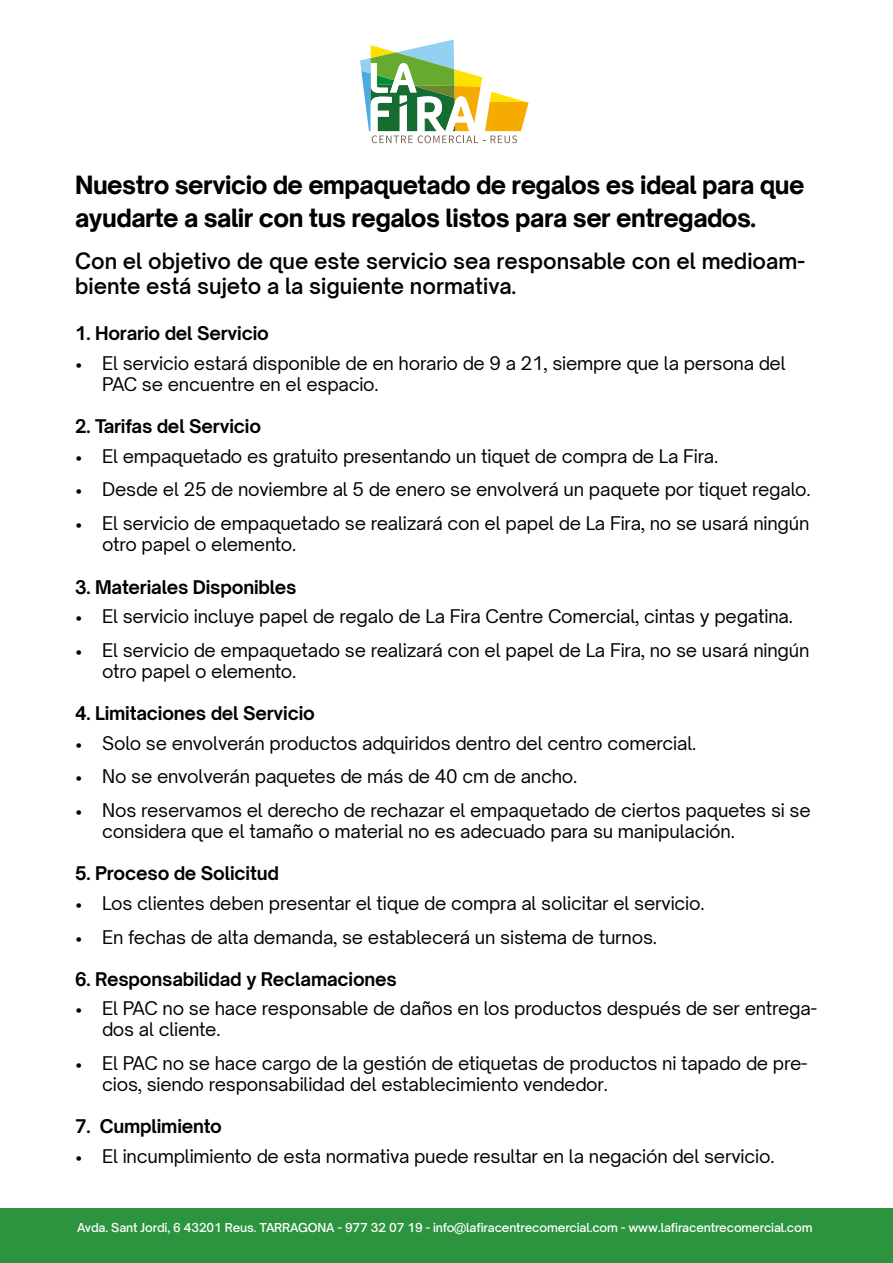
<style>
.page{position:relative;width:893px;height:1263px;background:#fff}
.page>*{position:absolute;margin:0;border:0;box-sizing:border-box;transform-origin:0 0}
.t1{font:800 24px/32.4px "Open Sauce Sans";letter-spacing:-.02em;color:#000}
.t2{font:600 21px/25.2px "Open Sauce Sans";color:#000}
.t3{font:18px/21px "Open Sauce Sans";letter-spacing:-.01em;color:#000}
.t4{font:700 18px "Open Sauce Sans";letter-spacing:-.01em;color:#000}
.t5{font:500 12px "Open Sauce Sans";letter-spacing:-.01em;color:#fff}
</style>
<div class="page">
<div style="left:0;top:1209px;width:893px;height:54px;background:#2c943f"></div>
<svg style="left:360px;top:40px;width:169px;height:103px"></svg>
<h1 class="t1" style="left:75px;top:168px;width:731px">Nuestro servicio de empaquetado de regalos es ideal para que ayudarte a salir con tus regalos listos para ser entregados.</h1>
<p class="t2" style="left:75px;top:248px;width:731px">Con el objetivo de que este servicio sea responsable con el medioam&shy;biente está sujeto a la siguiente normativa.</p>
<p class="t4" style="left:75px;top:322px;width:195px">1. Horario del Servicio</p>
<p class="t3" style="left:102px;top:352px;width:685px;text-indent:-27px">• El servicio estará disponible de en horario de 9 a 21, siempre que la persona del<br>PAC se encuentre en el espacio.</p>
<p class="t4" style="left:75px;top:415px;width:187px">2. Tarifas del Servicio</p>
<p class="t3" style="left:75px;top:445px;width:645px">• El empaquetado es gratuito presentando un tiquet de compra de La Fira.</p>
<p class="t3" style="left:75px;top:479px;width:737px">• Desde el 25 de noviembre al 5 de enero se envolverá un paquete por tiquet regalo.</p>
<p class="t3" style="left:102px;top:513px;width:709px;text-indent:-27px">• El servicio de empaquetado se realizará con el papel de La Fira, no se usará ningún otro papel o elemento.</p>
<p class="t4" style="left:75px;top:575px;width:223px">3. Materiales Disponibles</p>
<p class="t3" style="left:75px;top:605px;width:719px">• El servicio incluye papel de regalo de La Fira Centre Comercial, cintas y pegatina.</p>
<p class="t3" style="left:102px;top:639px;width:709px;text-indent:-27px">• El servicio de empaquetado se realizará con el papel de La Fira, no se usará ningún otro papel o elemento.</p>
<p class="t4" style="left:75px;top:701px;width:241px">4. Limitaciones del Servicio</p>
<p class="t3" style="left:75px;top:732px;width:623px">• Solo se envolverán productos adquiridos dentro del centro comercial.</p>
<p class="t3" style="left:75px;top:766px;width:504px">• No se envolverán paquetes de más de 40 cm de ancho.</p>
<p class="t3" style="left:102px;top:799px;width:710px;text-indent:-27px">• Nos reservamos el derecho de rechazar el empaquetado de ciertos paquetes si se considera que el tamaño o material no es adecuado para su manipulación.</p>
<p class="t4" style="left:75px;top:862px;width:205px">5. Proceso de Solicitud</p>
<p class="t3" style="left:75px;top:892px;width:631px">• Los clientes deben presentar el tique de compra al solicitar el servicio.</p>
<p class="t3" style="left:75px;top:926px;width:583px">• En fechas de alta demanda, se establecerá un sistema de turnos.</p>
<p class="t4" style="left:75px;top:967px;width:323px">6. Responsabilidad y Reclamaciones</p>
<p class="t3" style="left:102px;top:998px;width:716px;text-indent:-27px">• El PAC no se hace responsable de daños en los productos después de ser entrega&shy;dos al cliente.</p>
<p class="t3" style="left:102px;top:1052px;width:707px;text-indent:-27px">• El PAC no se hace cargo de la gestión de etiquetas de productos ni tapado de pre&shy;cios, siendo responsabilidad del establecimiento vendedor.</p>
<p class="t4" style="left:75px;top:1115px;width:148px">7. Cumplimiento</p>
<p class="t3" style="left:75px;top:1145px;width:701px">• El incumplimiento de esta normativa puede resultar en la negación del servicio.</p>
<p class="t5" style="left:77px;top:1220px;width:737px">Avda. Sant Jordi, 6 43201 Reus. TARRAGONA - 977 32 07 19 - info@lafiracentrecomercial.com - www.lafiracentrecomercial.com</p>
</div>
